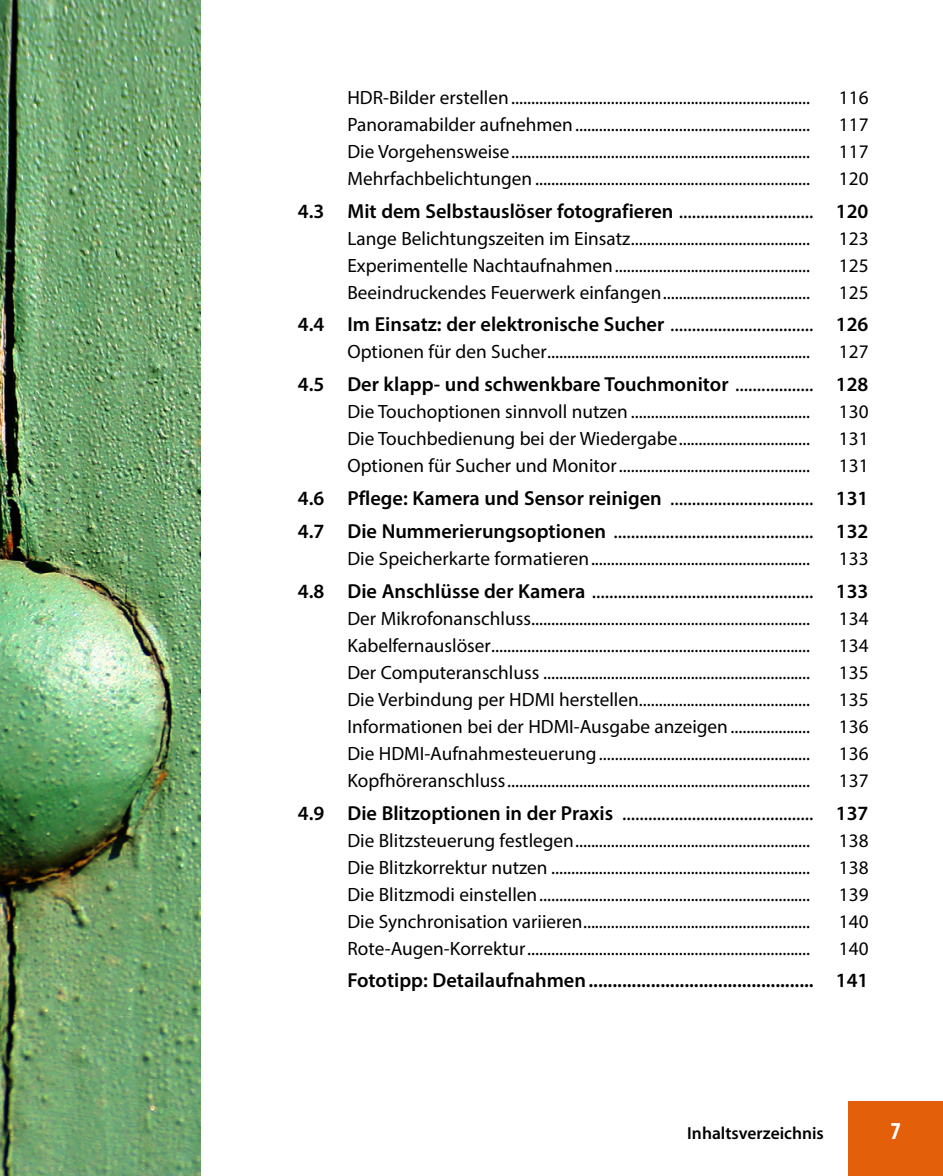
<style>
.page{position:relative;width:943px;height:1176px;background:#fff}
.page>*{position:absolute;margin:0;border:0;box-sizing:border-box;transform-origin:0 0}
.t1{font:700 condensed 24.5px "Myriad Pro";color:#fff}
.t2{font:21px "Myriad Pro";color:#000}
.t3{font:600 20.3px "Myriad Pro";color:#000}
.t4{font:19.25px "Myriad Pro";color:#000}
.t5{font:600 17.5px "Myriad Pro";color:#000}
.s1{font-weight:400;font-size:21px}
.s2{font-weight:600;font-size:20.3px}
</style>
<div class="page">
<div style="left:848px;top:1101px;width:95px;height:75px;background:#e35f09"></div>
<img style="left:0;top:0;width:201px;height:1176px">
<p class="t4" style="left:347px;top:85px;width:464px">HDR-Bilder erstellen...........................................................................</p>
<p class="t4" style="left:838px;top:85px;width:31px">116</p>
<p class="t4" style="left:347px;top:112px;width:464px">Panoramabilder aufnehmen...........................................................</p>
<p class="t4" style="left:838px;top:112px;width:31px">117</p>
<p class="t4" style="left:347px;top:139px;width:464px">Die Vorgehensweise...........................................................................</p>
<p class="t4" style="left:838px;top:139px;width:31px">117</p>
<p class="t4" style="left:347px;top:166px;width:464px">Mehrfachbelichtungen .....................................................................</p>
<p class="t4" style="left:838px;top:166px;width:31px">120</p>
<p class="t3" style="left:298px;top:198px;width:572px">4.3 Mit dem Selbstauslöser fotografieren <span class="s1">...............................</span> 120</p>
<p class="t4" style="left:347px;top:226px;width:464px">Lange Belichtungszeiten im Einsatz.............................................</p>
<p class="t4" style="left:838px;top:226px;width:31px">123</p>
<p class="t4" style="left:347px;top:253px;width:464px">Experimentelle Nachtaufnahmen.................................................</p>
<p class="t4" style="left:838px;top:253px;width:31px">125</p>
<p class="t4" style="left:347px;top:280px;width:464px">Beeindruckendes Feuerwerk einfangen.....................................</p>
<p class="t4" style="left:838px;top:280px;width:31px">125</p>
<p class="t3" style="left:298px;top:312px;width:572px">4.4 Im Einsatz: der elektronische Sucher <span class="s1">.................................</span> 126</p>
<p class="t4" style="left:347px;top:340px;width:464px">Optionen für den Sucher..................................................................</p>
<p class="t4" style="left:838px;top:340px;width:31px">127</p>
<p class="t3" style="left:298px;top:371px;width:572px">4.5 Der klapp- und schwenkbare Touchmonitor <span class="s1">..................</span> 128</p>
<p class="t4" style="left:347px;top:400px;width:464px">Die Touchoptionen sinnvoll nutzen .............................................</p>
<p class="t4" style="left:838px;top:400px;width:31px">130</p>
<p class="t4" style="left:347px;top:427px;width:464px">Die Touchbedienung bei der Wiedergabe.................................</p>
<p class="t4" style="left:838px;top:427px;width:31px">131</p>
<p class="t4" style="left:347px;top:454px;width:464px">Optionen für Sucher und Monitor................................................</p>
<p class="t4" style="left:838px;top:454px;width:31px">131</p>
<p class="t3" style="left:298px;top:485px;width:572px">4.6 Pflege: Kamera und Sensor reinigen <span class="s1">.................................</span> 131</p>
<p class="t2" style="left:298px;top:518px;width:572px"><span class="s2">4.7 Die Nummerierungsoptionen</span> .............................................. <span class="s2">132</span></p>
<p class="t4" style="left:347px;top:546px;width:464px">Die Speicherkarte formatieren.......................................................</p>
<p class="t4" style="left:838px;top:546px;width:31px">133</p>
<p class="t2" style="left:298px;top:577px;width:572px"><span class="s2">4.8 Die Anschlüsse der Kamera</span> ................................................... <span class="s2">133</span></p>
<p class="t4" style="left:347px;top:606px;width:464px">Der Mikrofonanschluss......................................................................</p>
<p class="t4" style="left:838px;top:606px;width:31px">134</p>
<p class="t4" style="left:347px;top:633px;width:464px">Kabelfernauslöser................................................................................</p>
<p class="t4" style="left:838px;top:633px;width:31px">134</p>
<p class="t4" style="left:347px;top:660px;width:464px">Der Computeranschluss ...................................................................</p>
<p class="t4" style="left:838px;top:660px;width:31px">135</p>
<p class="t4" style="left:347px;top:687px;width:464px">Die Verbindung per HDMI herstellen...........................................</p>
<p class="t4" style="left:838px;top:687px;width:31px">135</p>
<p class="t4" style="left:347px;top:714px;width:464px">Informationen bei der HDMI-Ausgabe anzeigen....................</p>
<p class="t4" style="left:838px;top:714px;width:31px">136</p>
<p class="t4" style="left:347px;top:741px;width:464px">Die HDMI-Aufnahmesteuerung.....................................................</p>
<p class="t4" style="left:838px;top:741px;width:31px">136</p>
<p class="t4" style="left:347px;top:768px;width:464px">Kopfhöreranschluss............................................................................</p>
<p class="t4" style="left:838px;top:768px;width:31px">137</p>
<p class="t2" style="left:298px;top:799px;width:572px"><span class="s2">4.9 Die Blitzoptionen in der Praxis</span> ............................................ <span class="s2">137</span></p>
<p class="t4" style="left:347px;top:828px;width:464px">Die Blitzsteuerung festlegen...........................................................</p>
<p class="t4" style="left:838px;top:828px;width:31px">138</p>
<p class="t4" style="left:347px;top:855px;width:464px">Die Blitzkorrektur nutzen .................................................................</p>
<p class="t4" style="left:838px;top:855px;width:31px">138</p>
<p class="t4" style="left:347px;top:882px;width:464px">Die Blitzmodi einstellen....................................................................</p>
<p class="t4" style="left:838px;top:882px;width:31px">139</p>
<p class="t4" style="left:347px;top:909px;width:464px">Die Synchronisation variieren.........................................................</p>
<p class="t4" style="left:838px;top:909px;width:31px">140</p>
<p class="t4" style="left:347px;top:936px;width:464px">Rote-Augen-Korrektur.......................................................................</p>
<p class="t4" style="left:838px;top:936px;width:31px">140</p>
<p class="t3" style="left:347px;top:967px;width:522px">Fototipp: Detailaufnahmen............................................... 141</p>
<p class="t5" style="left:687px;top:1121px;width:138px">Inhaltsverzeichnis</p>
<p class="t1" style="left:890px;top:1115px;width:12px">7</p>
</div>
